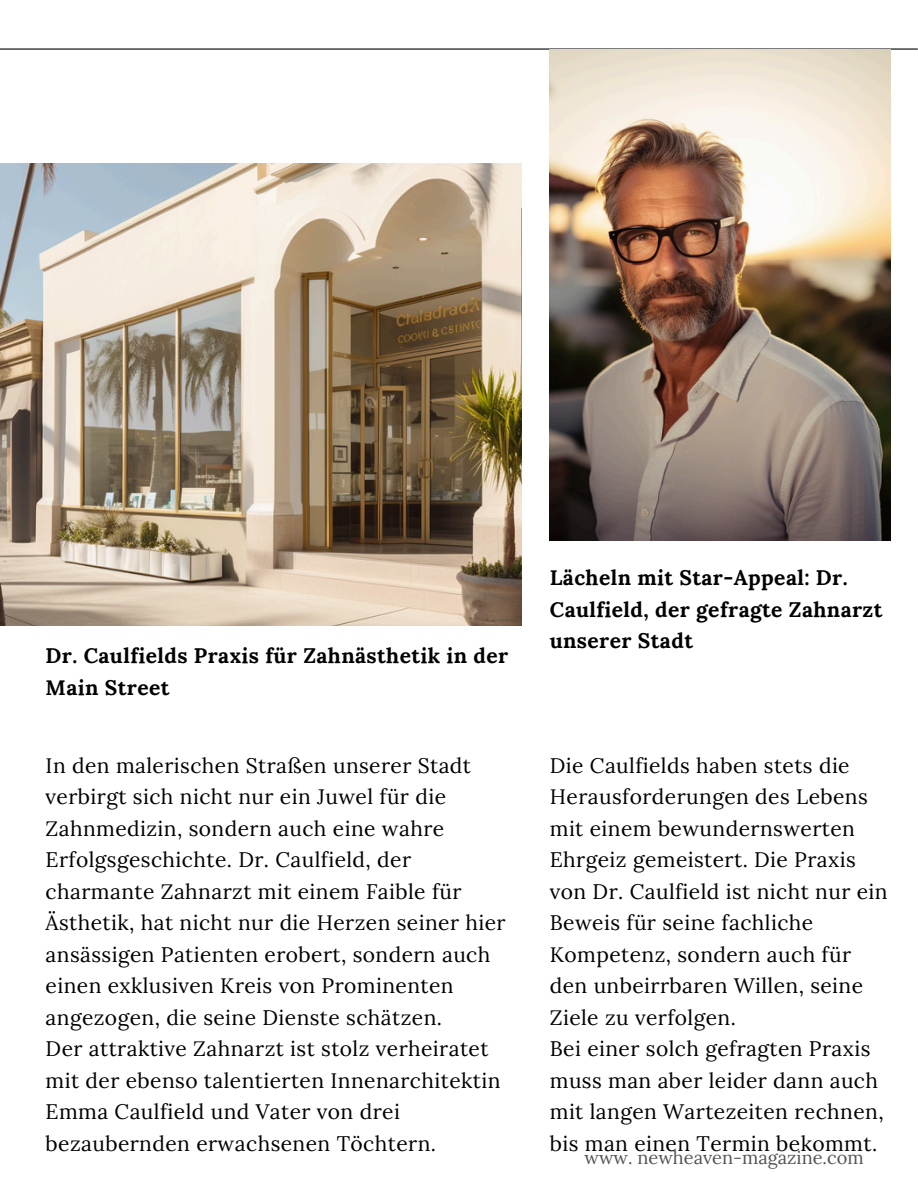
<style>
.page{position:relative;width:918px;height:1188px;background:#fff}
.page>*{position:absolute;margin:0;border:0;box-sizing:border-box;transform-origin:0 0}
.t1{font:21px/31.5px "Lora";letter-spacing:.02em;color:#000}
.t2{font:700 21px/31.5px "Lora";letter-spacing:.02em;color:#000}
.t3{font:18.15px "Lora";color:#545454}
</style>
<div class="page">
<img style="left:0;top:164px;width:522px;height:461px">
<hr style="left:0;top:48px;width:917px;height:2px;background:#000">
<img style="left:550px;top:50px;width:341px;height:490px">
<h1 class="t2" style="left:46px;top:640px;width:464px">Dr. Caulfields Praxis für Zahnästhetik in der<br>Main Street</h1>
<h1 class="t1" style="left:46px;top:749px;width:462px">In den malerischen Straßen unserer Stadt verbirgt sich nicht nur ein Juwel für die Zahnmedizin, sondern auch eine wahre Erfolgsgeschichte. Dr. Caulfield, der charmante Zahnarzt mit einem Faible für Ästhetik, hat nicht nur die Herzen seiner hier ansässigen Patienten erobert, sondern auch einen exklusiven Kreis von Prominenten angezogen, die seine Dienste schätzen.<br>Der attraktive Zahnarzt ist stolz verheiratet mit der ebenso talentierten Innenarchitektin Emma Caulfield und Vater von drei bezaubernden erwachsenen Töchtern.</h1>
<p class="t2" style="left:550px;top:562px;width:334px">Lächeln mit Star-Appeal: Dr.<br>Caulfield, der gefragte Zahnarzt unserer Stadt</p>
<h2 class="t1" style="left:550px;top:749px;width:339px">Die Caulfields haben stets die<br>Herausforderungen des Lebens mit einem bewundernswerten<br>Ehrgeiz gemeistert. Die Praxis von Dr. Caulfield ist nicht nur ein<br>Beweis für seine fachliche<br>Kompetenz, sondern auch für den unbeirrbaren Willen, seine<br>Ziele zu verfolgen.<br>Bei einer solch gefragten Praxis muss man aber leider dann auch mit langen Wartezeiten rechnen, bis man einen Termin bekommt.</h2>
<h2 class="t3" style="left:584px;top:1146px;width:281px">www. newheaven-magazine.com</h2>
</div>
